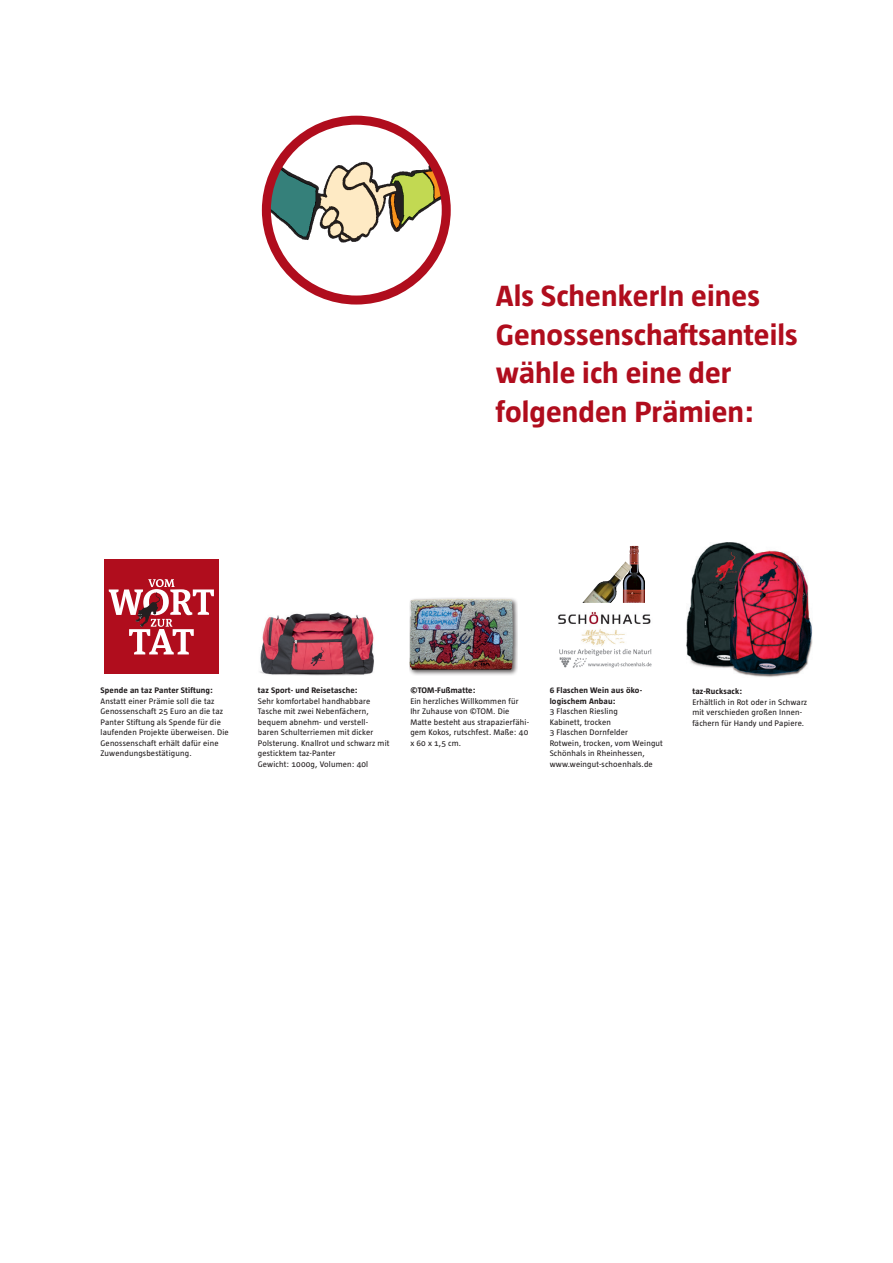
<style>
.page{position:relative;width:893px;height:1263px;background:#fff}
.page>*{position:absolute;margin:0;border:0;box-sizing:border-box;transform-origin:0 0}
.t1{font:700 30px/38.5px "Taz Text";letter-spacing:.005em;color:#b00d1d}
.t2{font:8.25px/10.5px "Taz Text";letter-spacing:.02em;color:#231f20}
.t3{font:700 8.25px/10.5px "Taz Text";letter-spacing:.02em;color:#231f20}
</style>
<div class="page">
<img style="left:266px;top:132px;width:180px;height:145px">
<div style="left:262px;top:116px;width:189px;height:189px;border:9px solid #b00d1d;border-radius:50%"></div>
<img style="left:686px;top:542px;width:127px;height:135px">
<div style="left:409px;top:597px;width:109px;height:79px;background:#231f20;opacity:.75"></div>
<img style="left:409px;top:598px;width:104px;height:72px">
<div style="left:104px;top:559px;width:115px;height:115px;background:#b00d1d"></div>
<svg style="left:109px;top:579px;width:105px;height:75px"></svg>
<img style="left:559px;top:648px;width:93px;height:20px">
<img style="left:629px;top:546px;width:16px;height:57px">
<img style="left:582px;top:561px;width:50px;height:42px">
<img style="left:558px;top:612px;width:93px;height:34px">
<img style="left:259px;top:612px;width:115px;height:63px">
<h1 class="t1" style="left:496px;top:275px;width:303px">Als SchenkerIn eines<br>Genossenschaftsanteils wähle ich eine der folgenden Prämien:</h1>
<p class="t3" style="left:101px;top:684px;width:114px">Spende an taz Panter Stiftung:</p>
<p class="t2" style="left:101px;top:695px;width:130px">Anstatt einer Prämie soll die taz<br>Genossenschaft 25 Euro an die taz<br>Panter Stiftung als Spende für die laufenden Projekte überweisen. Die<br>Genossenschaft erhält dafür eine<br>Zuwendungsbestätigung.</p>
<p class="t3" style="left:258px;top:684px;width:101px">taz Sport- und Reisetasche:</p>
<p class="t2" style="left:258px;top:695px;width:133px">Sehr komfortabel handhabbare<br>Tasche mit zwei Nebenfächern, bequem abnehm- und verstell&shy;baren Schulterriemen mit dicker<br>Polsterung. Knallrot und schwarz mit gesticktem taz-Panter<br>Gewicht: 1000g, Volumen: 40l</p>
<p class="t3" style="left:410px;top:684px;width:67px">©TOM-Fußmatte:</p>
<p class="t2" style="left:410px;top:695px;width:120px">Ein herzliches Willkommen für<br>Ihr Zuhause von ©TOM. Die<br>Matte besteht aus strapazierfähi&shy;gem Kokos, rutschfest. Maße: 40 x 60 x 1,5 cm.</p>
<p class="t3" style="left:550px;top:684px;width:94px">6 Flaschen Wein aus öko&shy;logischem Anbau:</p>
<p class="t2" style="left:550px;top:705px;width:115px">3 Flaschen Riesling<br>Kabinett, trocken<br>3 Flaschen Dornfelder<br>Rotwein, trocken, vom Weingut<br>Schönhals in Rheinhessen, www.weingut-schoenhals.de</p>
<p class="t3" style="left:692px;top:685px;width:51px">taz-Rucksack:</p>
<p class="t2" style="left:692px;top:696px;width:116px">Erhältlich in Rot oder in Schwarz mit verschieden großen Innen&shy;fächern für Handy und Papiere.</p>
</div>
